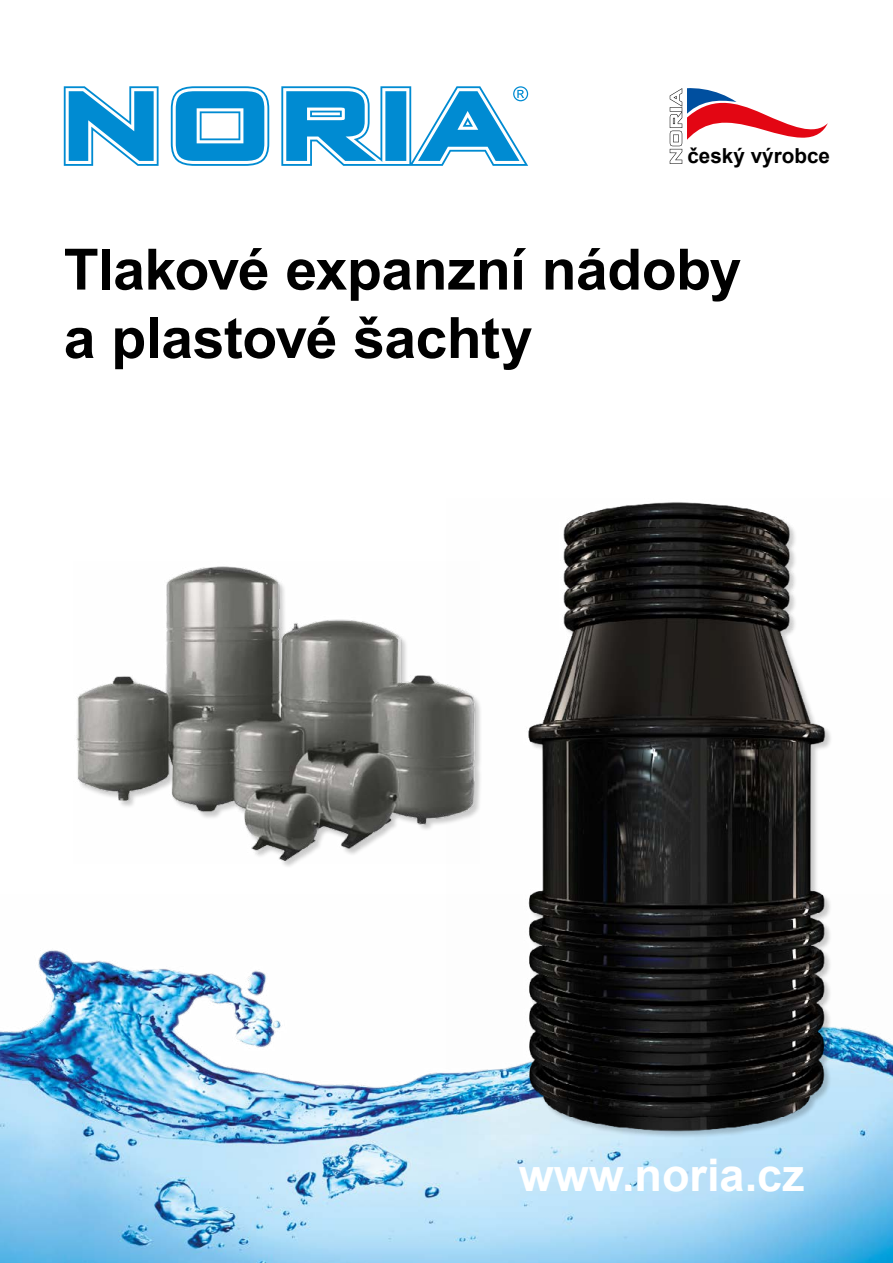
<style>
.page{position:relative;width:893px;height:1263px;background:#fff}
.page>*{position:absolute;margin:0;border:0;box-sizing:border-box;transform-origin:0 0}
.t1{font:700 57px/68.4px "Arial";letter-spacing:-.01em;color:#000}
.t2{font:700 45px "Arial";color:#fff}
._10_bold{font:700 20.7px "Arial";color:#000}
</style>
<div class="page">
<svg style="left:281px;top:86px;width:247px;height:80px"></svg>
<svg style="left:171px;top:86px;width:98px;height:80px"></svg>
<svg style="left:64px;top:86px;width:95px;height:80px"></svg>
<img style="left:0;top:950px;width:893px;height:313px">
<svg style="left:670px;top:88px;width:158px;height:76px"></svg>
<img style="left:76px;top:566px;width:370px;height:298px">
<img style="left:446px;top:502px;width:447px;height:633px">
<p class="_10_bold" style="left:687px;top:141px;width:144px">český výrobce</p>
<p class="t1" style="left:64px;top:236px;width:679px">Tlakové expanzní nádoby a plastové šachty</p>
<p class="t2" style="left:519px;top:1143px;width:287px">www.noria.cz</p>
</div>
